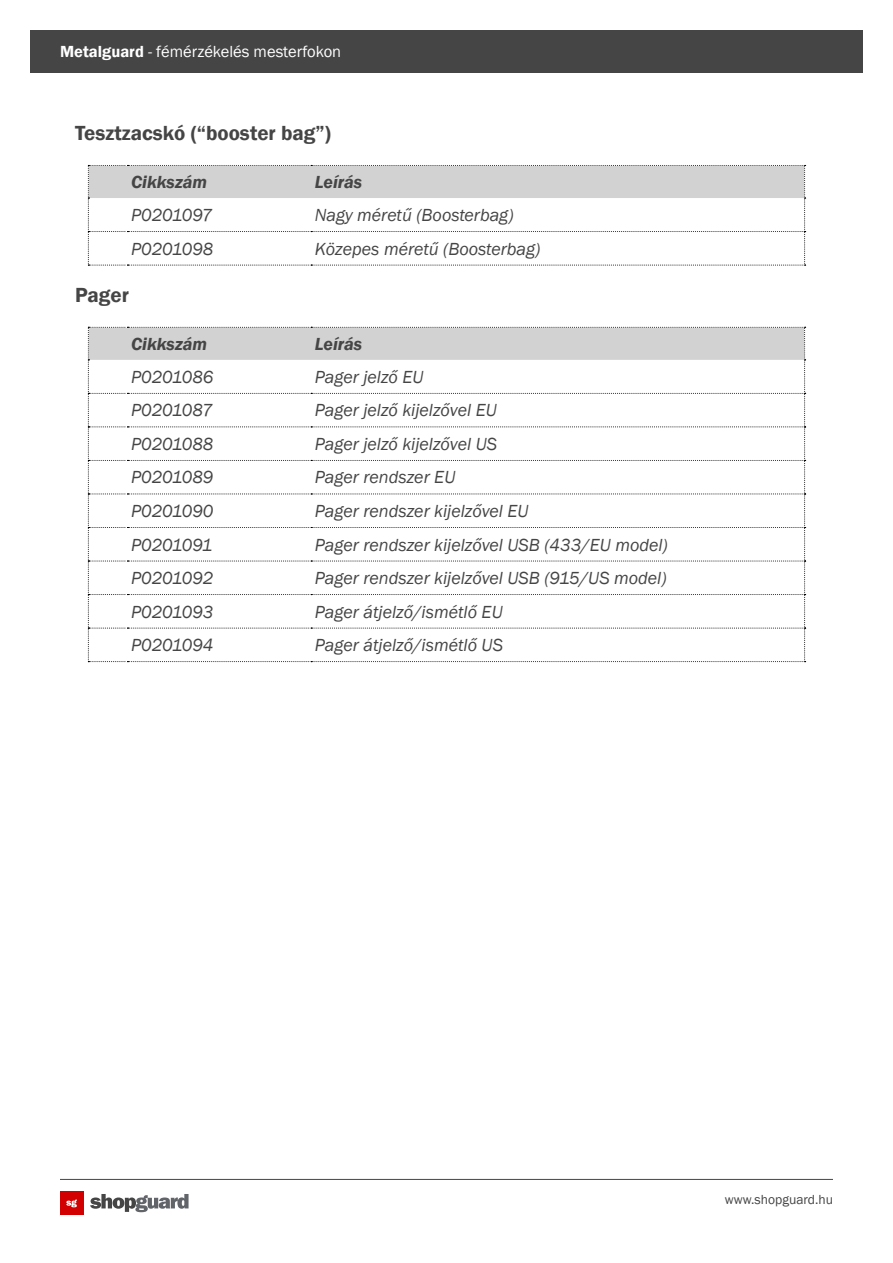
<style>
.page{position:relative;width:893px;height:1263px;background:#fff}
.page>*{position:absolute;margin:0;border:0;box-sizing:border-box;transform-origin:0 0}
.t1{font:600 21px "Franklin Gothic";color:#454545}
.t2{font:italic 18px "Franklin Gothic";color:#454545}
.t3{font:italic 600 18px "Franklin Gothic";color:#454545}
.t4{font:16.5px "Franklin Gothic";color:#fff}
.t5{font:13.5px "Franklin Gothic";color:#454545}
.s1{font-weight:600}
</style>
<div class="page">
<hr style="left:60px;top:1179px;width:773px;height:1px;background:#454545">
<svg style="left:90px;top:1194px;width:99px;height:18px"></svg>
<div style="left:60px;top:1191px;width:23px;height:23px;background:#d20000"></div>
<svg style="left:66px;top:1199px;width:11px;height:8px"></svg>
<div style="left:30px;top:30px;width:833px;height:42px;background:#454545"></div>
<svg style="left:88px;top:165px;width:718px;height:101px"></svg>
<svg style="left:88px;top:327px;width:718px;height:335px"></svg>
<p class="t4" style="left:60px;top:41px;width:283px"><span class="s1">Metalguard</span> - fémérzékelés mesterfokon</p>
<p class="t1" style="left:75px;top:120px;width:257px">Tesztzacskó (“booster bag”)</p>
<p class="t3" style="left:131px;top:170px;width:78px">Cikkszám</p>
<p class="t3" style="left:315px;top:170px;width:49px">Leírás</p>
<p class="t2" style="left:131px;top:204px;width:83px">P0201097</p>
<p class="t2" style="left:315px;top:204px;width:200px">Nagy méretű (Boosterbag)</p>
<p class="t2" style="left:131px;top:237px;width:84px">P0201098</p>
<p class="t2" style="left:315px;top:237px;width:227px">Közepes méretű (Boosterbag)</p>
<p class="t1" style="left:75px;top:282px;width:56px">Pager</p>
<p class="t3" style="left:131px;top:332px;width:78px">Cikkszám</p>
<p class="t3" style="left:315px;top:332px;width:49px">Leírás</p>
<p class="t2" style="left:131px;top:366px;width:84px">P0201086</p>
<p class="t2" style="left:315px;top:366px;width:110px">Pager jelző EU</p>
<p class="t2" style="left:131px;top:399px;width:83px">P0201087</p>
<p class="t2" style="left:315px;top:399px;width:184px">Pager jelző kijelzővel EU</p>
<p class="t2" style="left:131px;top:433px;width:84px">P0201088</p>
<p class="t2" style="left:315px;top:433px;width:184px">Pager jelző kijelzővel US</p>
<p class="t2" style="left:131px;top:466px;width:84px">P0201089</p>
<p class="t2" style="left:315px;top:466px;width:142px">Pager rendszer EU</p>
<p class="t2" style="left:131px;top:500px;width:84px">P0201090</p>
<p class="t2" style="left:315px;top:500px;width:215px">Pager rendszer kijelzővel EU</p>
<p class="t2" style="left:131px;top:533px;width:83px">P0201091</p>
<p class="t2" style="left:315px;top:533px;width:355px">Pager rendszer kijelzővel USB (433/EU model)</p>
<p class="t2" style="left:131px;top:567px;width:84px">P0201092</p>
<p class="t2" style="left:315px;top:567px;width:353px">Pager rendszer kijelzővel USB (915/US model)</p>
<p class="t2" style="left:131px;top:600px;width:84px">P0201093</p>
<p class="t2" style="left:315px;top:600px;width:190px">Pager átjelző/ismétlő EU</p>
<p class="t2" style="left:131px;top:634px;width:84px">P0201094</p>
<p class="t2" style="left:315px;top:634px;width:190px">Pager átjelző/ismétlő US</p>
<p class="t5" style="left:725px;top:1191px;width:110px">www.shopguard.hu</p>
</div>
